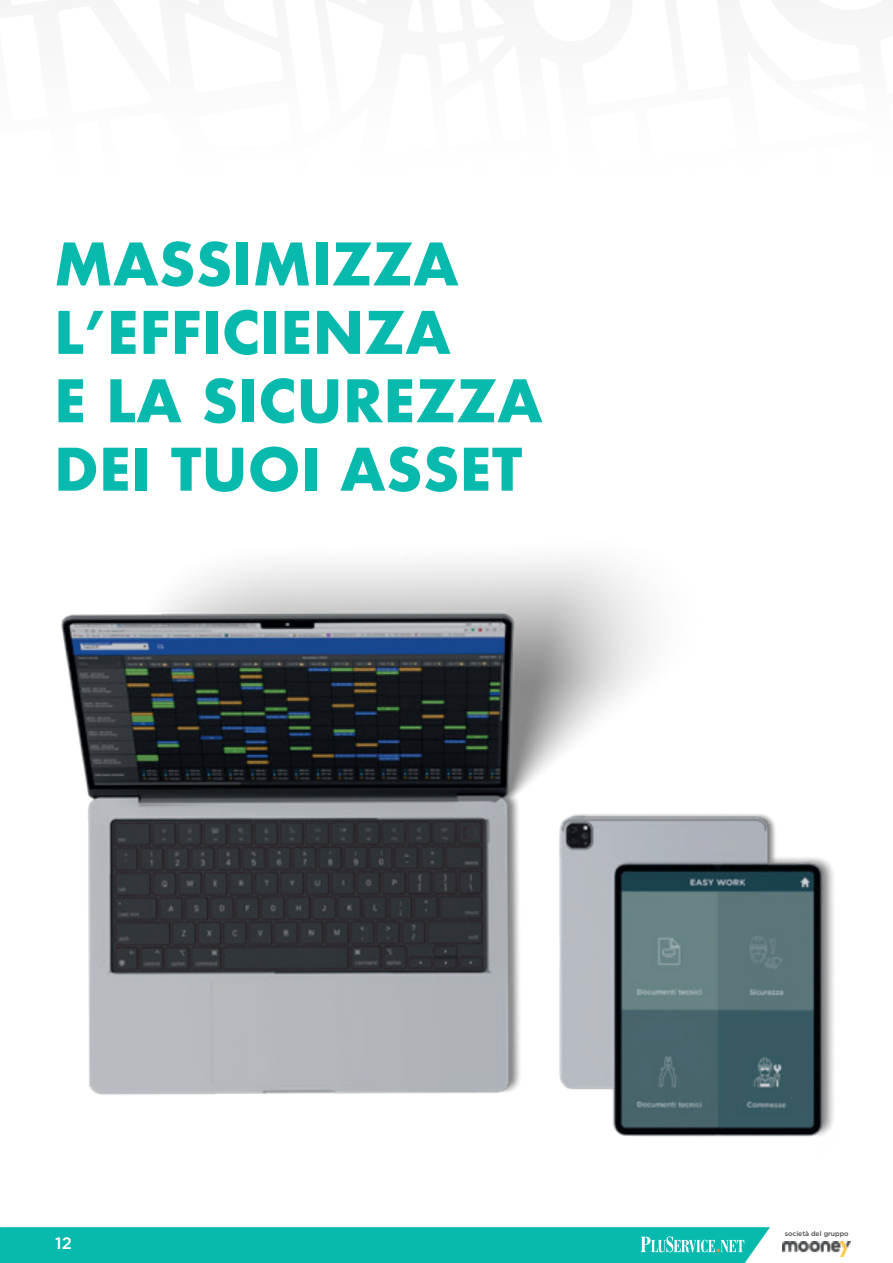
<style>
.page{position:relative;width:893px;height:1263px;background:#fff}
.page>*{position:absolute;margin:0;border:0;box-sizing:border-box;transform-origin:0 0}
.t1{font:700 57px/68.4px "Futura";color:#08b9ad}
.t2{font:500 16.5px "Gotham";color:#fff}
.t3{font:500 6.75px "Gotham";color:#46494b}
</style>
<div class="page">
<div style="left:0;top:1226px;width:54px;height:37px;background:#08b9ae"></div>
<img style="left:839px;top:1242px;width:11px;height:14px">
<img style="left:54px;top:559px;width:785px;height:704px">
<p class="t1" style="left:54px;top:230px;width:490px">MASSIMIZZA<br>L’EFFICIENZA<br>E LA SICUREZZA<br>DEI TUOI ASSET</p>
<p class="t2" style="left:55px;top:1232px;width:18px">12</p>
<p class="t3" style="left:785px;top:1229px;width:65px">società del gruppo</p>
</div>
